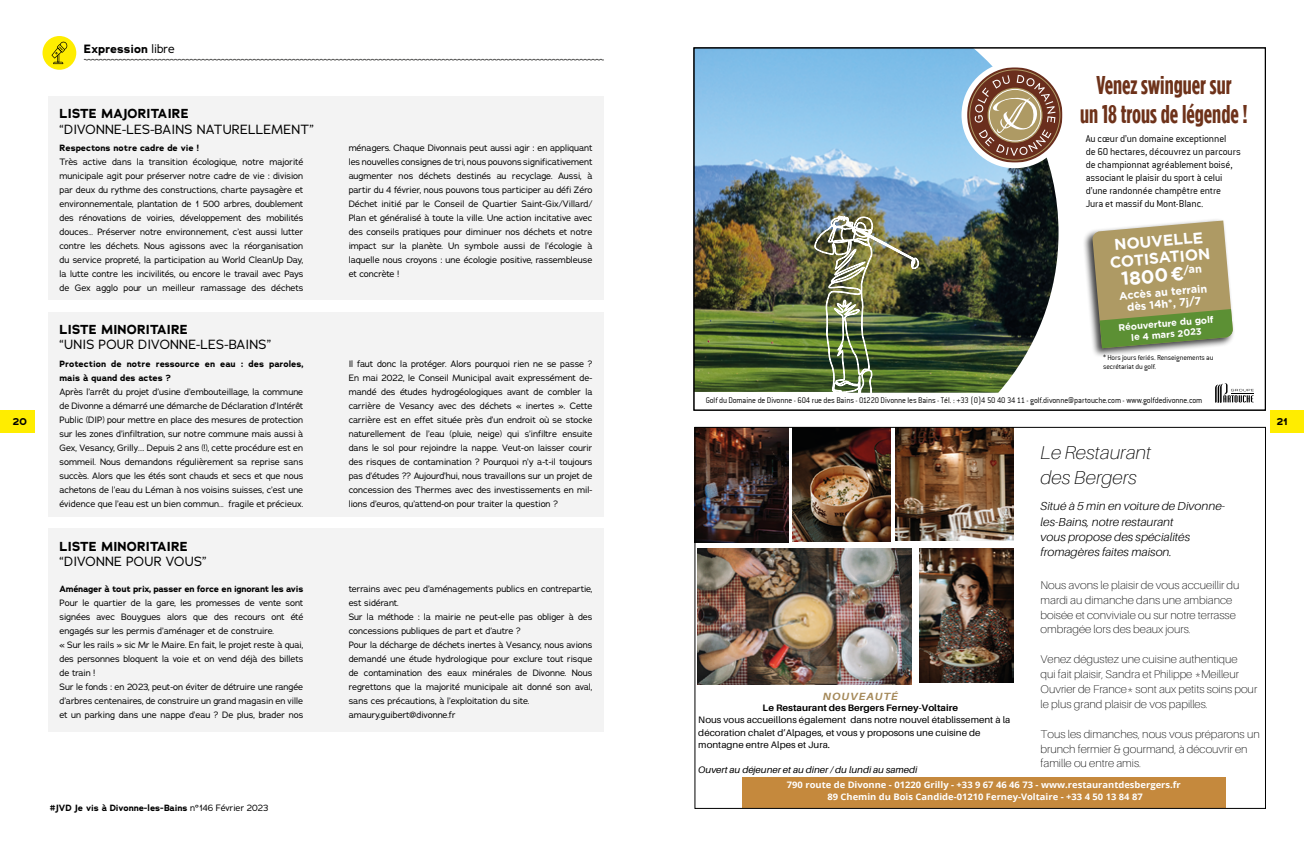
<style>
.page{position:relative;width:1304px;height:842px;background:#fff}
.page>*{position:absolute;margin:0;border:0;box-sizing:border-box;transform-origin:0 0}
.t1{font:700 25.6px/28.2px "Gotham Condensed";color:#6e321a;text-align:center;scale:.93 1}
.t2{font:700 18.7px "Gotham";color:#fff}
.t3{font:italic 100 18.6px/25.7px "Aileron";color:#000;scale:1.05 1}
.t4{font:700 15.5px/16.7px "Gotham";color:#fff;text-align:center}
.t5{font:13px "Adrianna";letter-spacing:.015em;color:#000}
.t6{font:700 13px "Adrianna";letter-spacing:.015em;color:#000}
.t7{font:700 12px "Adrianna";color:#000}
.t8{font:italic 300 11.6px/15.4px "Aileron";color:#000;scale:1.05 1}
.t9{font:100 11.2px/14.9px "Aileron";color:#000;scale:1.05 1}
.t10{font:10.8px/13px "Conduit ITCTT Light";letter-spacing:-.015em;color:#000}
.t11{font:700 10.8px/11.8px "Gotham";color:#fff;text-align:center}
.t12{font:italic 700 10.4px "Aileron";letter-spacing:.085em;color:#a58959;scale:1.05 1}
.t13{font:700 10px "Adrianna";color:#000}
.t14{font:9.4px/12.5px "Aileron";color:#000;scale:1.05 1}
.t15{font:italic 9.4px "Aileron";color:#000;scale:1.05 1}
.t16{font:700 9.4px "Aileron";color:#000;scale:1.05 1}
.t17{font:700 9.4px/10.8px "Gotham";color:#fff;text-align:center}
.t18{font:9px/14px "Adrianna";color:#000;text-align:justify}
.t19{font:700 9px/14px "Adrianna";color:#000}
.t20{font:700 9px/11.9px "Open Sans";color:#fff;text-align:center;scale:1.05 1}
.t21{font:700 9px "Adrianna";letter-spacing:-.02em;color:#000}
.t22{font:8.9px "Conduit ITCTT Light";letter-spacing:-.015em;color:#000;scale:.95 1}
.t23{font:7.8px/8.9px "Conduit ITCTT Light";letter-spacing:-.015em;color:#000}
.s1{font-weight:400}
</style>
<div class="page">
<div style="left:1270px;top:410px;width:34px;height:22px;background:#ffed00"></div>
<div style="left:0;top:410px;width:34px;height:22px;background:#ffed00"></div>
<svg style="left:84px;top:59px;width:520px;height:2px"></svg>
<div style="left:43px;top:36px;width:33px;height:34px;background:#ffed00;border-radius:50%"></div>
<svg style="left:52px;top:42px;width:15px;height:22px"></svg>
<div style="left:48px;top:96px;width:556px;height:204px;background:#f3f3f3"></div>
<div style="left:48px;top:312px;width:556px;height:204px;background:#f3f3f3"></div>
<div style="left:48px;top:528px;width:556px;height:204px;background:#f3f3f3"></div>
<img style="left:792px;top:429px;width:99px;height:113px">
<img style="left:919px;top:548px;width:94px;height:134px">
<img style="left:697px;top:429px;width:92px;height:113px">
<img style="left:895px;top:429px;width:118px;height:112px">
<div style="left:742px;top:778px;width:483px;height:30px;background:#c5893d"></div>
<img style="left:698px;top:549px;width:213px;height:135px">
<img style="left:696px;top:50px;width:362px;height:343px">
<div style="left:961px;top:62px;width:107px;height:106px;background:#fff;border-radius:50%"></div>
<svg style="left:967px;top:67px;width:95px;height:96px"></svg>
<div style="left:1083px;top:218px;width:152px;height:139px;background:#000;opacity:.75"></div>
<svg style="left:1092px;top:220px;width:141px;height:128px;background:#a19f69"></svg>
<img style="left:696px;top:215px;width:270px;height:178px">
<svg style="left:1215px;top:383px;width:39px;height:20px"></svg>
<p class="t13" style="left:13px;top:415px;width:15px">20</p>
<h3 class="t7" style="left:84px;top:41px;width:92px">Expression <span class="s1">libre</span></h3>
<h3 class="t6" style="left:60px;top:105px;width:131px">LISTE MAJORITAIRE</h3>
<h3 class="t5" style="left:60px;top:121px;width:256px">“DIVONNE-LES-BAINS NATURELLEMENT”</h3>
<p class="t19" style="left:60px;top:141px;width:141px">Respectons notre cadre de vie !</p>
<p class="t18" style="left:60px;top:155px;width:245px">Très active dans la transition écologique, notre majorité municipale agit pour préserver notre cadre de vie : division par deux du rythme des constructions, charte paysagère et environnementale, plantation de 1 500 arbres, doublement des rénovations de voiries, développement des mobilités douces… Préserver notre environnement, c’est aussi lutter contre les déchets. Nous agissons avec la réorganisation du service propreté, la participation au World CleanUp Day, la lutte contre les incivilités, ou encore le travail avec Pays de Gex agglo pour un meilleur ramassage des déchets</p>
<h3 class="t6" style="left:60px;top:320px;width:130px">LISTE MINORITAIRE</h3>
<h3 class="t5" style="left:60px;top:336px;width:213px">“UNIS POUR DIVONNE-LES-BAINS”</h3>
<p class="t19" style="left:60px;top:357px;width:245px">Protection de notre ressource en eau : des paroles, mais à quand des actes ?</p>
<p class="t18" style="left:60px;top:385px;width:245px">Après l’arrêt du projet d’usine d’embouteillage, la commune de Divonne a démarré une démarche de Déclaration d’Intérêt Public (DIP) pour mettre en place des mesures de protection sur les zones d’infiltration, sur notre commune mais aussi à Gex, Vesancy, Grilly…. Depuis 2 ans (!), cette procédure est en sommeil. Nous demandons régulièrement sa reprise sans succès. Alors que les étés sont chauds et secs et que nous achetons de l’eau du Léman à nos voisins suisses, c’est une évidence que l’eau est un bien commun… fragile et précieux.</p>
<h3 class="t6" style="left:60px;top:538px;width:130px">LISTE MINORITAIRE</h3>
<h3 class="t5" style="left:60px;top:553px;width:149px">“DIVONNE POUR VOUS”</h3>
<p class="t21" style="left:60px;top:583px;width:245px">Aménager à tout prix, passer en force en ignorant les avis</p>
<p class="t18" style="left:60px;top:596px;width:245px;text-align:left">Pour le quartier de la gare, les promesses de vente sont signées avec Bouygues alors que des recours ont été engagés sur les permis d’aménager et de construire.<br>« Sur les rails » sic Mr le Maire. En fait, le projet reste à quai, des personnes bloquent la voie et on vend déjà des billets de train !<br>Sur le fonds : en 2023, peut-on éviter de détruire une rangée d’arbres centenaires, de construire un grand magasin en ville et un parking dans une nappe d’eau ? De plus, brader nos</p>
<p class="t19" style="left:50px;top:801px;width:220px">#JVD Je vis à Divonne-les-Bains <span class="s1">n°146 Février 2023</span></p>
<p class="t18" style="left:349px;top:141px;width:245px">ménagers. Chaque Divonnais peut aussi agir : en appliquant les nouvelles consignes de tri, nous pouvons significativement augmenter nos déchets destinés au recyclage. Aussi, à partir du 4 février, nous pouvons tous participer au défi Zéro Déchet initié par le Conseil de Quartier Saint-Gix/Villard/ Plan et généralisé à toute la ville. Une action incitative avec des conseils pratiques pour diminuer nos déchets et notre impact sur la planète. Un symbole aussi de l’écologie à laquelle nous croyons : une écologie positive, rassembleuse et concrète !</p>
<p class="t18" style="left:349px;top:357px;width:245px">Il faut donc la protéger. Alors pourquoi rien ne se passe ?<br>En mai 2022, le Conseil Municipal avait expressément de&shy;mandé des études hydrogéologiques avant de combler la carrière de Vesancy avec des déchets « inertes ». Cette carrière est en effet située près d’un endroit où se stocke naturellement de l’eau (pluie, neige) qui s’infiltre ensuite dans le sol pour rejoindre la nappe. Veut-on laisser courir des risques de contamination ? Pourquoi n’y a-t-il toujours pas d’études ?? Aujourd’hui, nous travaillons sur un projet de concession des Thermes avec des investissements en mil&shy;lions d’euros, qu’attend-on pour traiter la question ?</p>
<p class="t18" style="left:349px;top:582px;width:245px;text-align:left">terrains avec peu d’aménagements publics en contrepartie, est sidérant.<br>Sur la méthode : la mairie ne peut-elle pas obliger à des concessions publiques de part et d’autre ?<br>Pour la décharge de déchets inertes à Vesancy, nous avions demandé une étude hydrologique pour exclure tout risque de contamination des eaux minérales de Divonne. Nous regrettons que la majorité municipale ait donné son aval, sans ces précautions, à l’exploitation du site. amaury.guibert@divonne.fr</p>
<h1 class="t1" style="left:1080px;top:71px;width:182px">Venez swinguer sur<br>un 18 trous de légende !</h1>
<p class="t10" style="left:1086px;top:131px;width:157px">Au cœur d’un domaine exceptionnel<br>de 60 hectares, découvrez un parcours de championnat agréablement boisé, associant le plaisir du sport à celui d’une randonnée champêtre entre Jura et massif du Mont-Blanc.</p>
<h3 class="t4" style="left:1108px;top:237px;width:102px;rotate:-5deg">NOUVELLE<br>COTISATION</h3>
<h2 class="t2" style="left:1120px;top:268px;width:83px;rotate:-5deg">1800¤<sup>/an</sup></h2>
<p class="t11" style="left:1119px;top:290px;width:90px;rotate:-5deg">Accès au terrain dès 14h*, 7j/7</p>
<p class="t17" style="left:1118px;top:322px;width:97px;rotate:-5deg">Réouverture du golf le 4 mars 2023</p>
<p class="t23" style="left:1103px;top:353px;width:112px">* Hors jours feriés. Renseignements au secrétariat du golf.</p>
<p class="t22" style="left:706px;top:395px;width:524px">Golf du Domaine de Divonne - 604 rue des Bains - 01220 Divonne les Bains - Tél. : +33 (0)4 50 40 34 11 - golf.divonne@partouche.com - www.golfdedivonne.com</p>
<h3 class="t3" style="left:1041px;top:440px;width:107px">Le Restaurant des Bergers</h3>
<p class="t8" style="left:1041px;top:498px;width:177px">Situé à 5 min en voiture de Divonne&shy;les-Bains, notre restaurant<br>vous propose des spécialités fromagères faites maison.</p>
<p class="t9" style="left:1041px;top:578px;width:191px">Nous avons le plaisir de vous accueillir du mardi au dimanche dans une ambiance boisée et conviviale ou sur notre terrasse ombragée lors des beaux jours.</p>
<p class="t9" style="left:1041px;top:652px;width:208px">Venez dégustez une cuisine authentique<br>qui fait plaisir, Sandra et Philippe *Meilleur Ouvrier de France* sont aux petits soins pour le plus grand plaisir de vos papilles.</p>
<p class="t9" style="left:1041px;top:726px;width:210px">Tous les dimanches, nous vous préparons un brunch fermier &amp; gourmand, à découvrir en famille ou entre amis.</p>
<p class="t20" style="left:787px;top:779px;width:377px">790 route de Divonne - 01220 Grilly - +33 9 67 46 46 73 - www.restaurantdesbergers.fr<br>89 Chemin du Bois Candide-01210 Ferney-Voltaire - +33 4 50 13 84 87</p>
<p class="t12" style="left:823px;top:691px;width:73px">NOUVEAUTÉ</p>
<p class="t16" style="left:763px;top:702px;width:188px">Le Restaurant des Bergers Ferney-Voltaire</p>
<p class="t14" style="left:698px;top:714px;width:299px">Nous vous accueillons également dans notre nouvel établissement à la décoration chalet d’Alpages, et vous y proposons une cuisine de montagne entre Alpes et Jura.</p>
<p class="t15" style="left:698px;top:765px;width:210px">Ouvert au déjeuner et au diner / du lundi au samedi</p>
<p class="t13" style="left:1277px;top:415px;width:13px">21</p>
</div>
